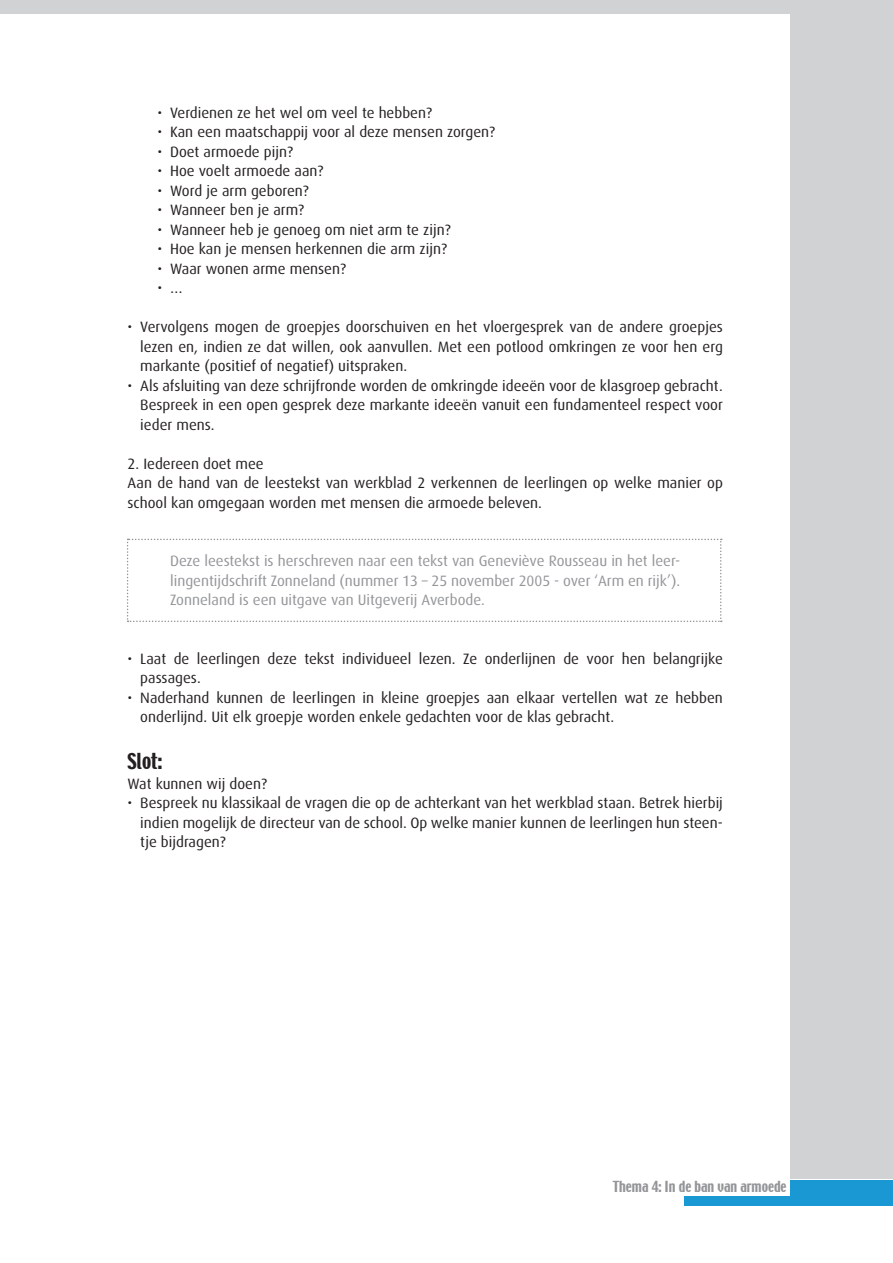
<style>
.page{position:relative;width:893px;height:1263px;background:#fff}
.page>*{position:absolute;margin:0;border:0;box-sizing:border-box;transform-origin:0 0}
.titel_02{font:19.5px "Techno";color:#231f20}
.body{font:15px/19.5px "Dax";color:#231f20;text-align:justify}
.body-2{font:15px/19.5px "Dax";color:#939598;text-align:justify}
.t1{font:13.5px "Techno";color:#939598}
</style>
<div class="page">
<div style="left:0;top:0;width:893px;height:1178px;background:#d1d2d4"></div>
<div style="left:0;top:14px;width:790px;height:1166px;background:#fff"></div>
<div style="left:685px;top:1180px;width:208px;height:25px;background:#1998d3"></div>
<div style="left:669px;top:1161px;width:121px;height:34px;background:#fff"></div>
<svg style="left:127px;top:539px;width:595px;height:83px"></svg>
<p class="body" style="left:157px;top:103px;width:276px">• Verdienen ze het wel om veel te hebben?</p>
<p class="body" style="left:157px;top:123px;width:339px">• Kan een maatschappij voor al deze mensen zorgen?</p>
<p class="body" style="left:157px;top:142px;width:137px">• Doet armoede pijn?</p>
<p class="body" style="left:157px;top:162px;width:168px">• Hoe voelt armoede aan?</p>
<p class="body" style="left:157px;top:181px;width:153px">• Word je arm geboren?</p>
<p class="body" style="left:157px;top:201px;width:148px">• Wanneer ben je arm?</p>
<p class="body" style="left:157px;top:220px;width:295px">• Wanneer heb je genoeg om niet arm te zijn?</p>
<p class="body" style="left:157px;top:240px;width:291px">• Hoe kan je mensen herkennen die arm zijn?</p>
<p class="body" style="left:157px;top:259px;width:190px">• Waar wonen arme mensen?</p>
<p class="body" style="left:157px;top:279px;width:27px">• …</p>
<p class="body" style="left:140px;top:318px;width:584px;text-indent:-13px">• Vervolgens mogen de groepjes doorschuiven en het vloergesprek van de andere groepjes lezen en, indien ze dat willen, ook aanvullen. Met een potlood omkringen ze voor hen erg markante (positief of negatief) uitspraken.</p>
<p class="body" style="left:140px;top:376px;width:584px;text-indent:-13px">• Als afsluiting van deze schrijfronde worden de omkringde ideeën voor de klasgroep gebracht.<br>Bespreek in een open gesprek deze markante ideeën vanuit een fundamenteel respect voor ieder mens.</p>
<p class="body" style="left:128px;top:454px;width:138px">2. Iedereen doet mee</p>
<p class="body" style="left:128px;top:474px;width:597px">Aan de hand van de leestekst van werkblad 2 verkennen de leerlingen op welke manier op school kan omgegaan worden met mensen die armoede beleven.</p>
<p class="body-2" style="left:170px;top:552px;width:512px">Deze leestekst is herschreven naar een tekst van Geneviève Rousseau in het leer&shy;lingentijdschrift Zonneland (nummer 13 – 25 november 2005 - over ‘Arm en rijk’).<br>Zonneland is een uitgave van Uitgeverij Averbode.</p>
<p class="body" style="left:140px;top:649px;width:584px;text-indent:-13px">• Laat de leerlingen deze tekst individueel lezen. Ze onderlijnen de voor hen belangrijke passages.</p>
<p class="body" style="left:140px;top:688px;width:584px;text-indent:-13px">• Naderhand kunnen de leerlingen in kleine groepjes aan elkaar vertellen wat ze hebben onderlijnd. Uit elk groepje worden enkele gedachten voor de klas gebracht.</p>
<p class="titel_02" style="left:128px;top:748px;width:36px">Slot:</p>
<p class="body" style="left:128px;top:774px;width:141px">Wat kunnen wij doen?</p>
<p class="body" style="left:140px;top:793px;width:584px;text-indent:-13px">• Bespreek nu klassikaal de vragen die op de achterkant van het werkblad staan. Betrek hierbij indien mogelijk de directeur van de school. Op welke manier kunnen de leerlingen hun steen&shy;tje bijdragen?</p>
<p class="t1" style="left:613px;top:1178px;width:175px">Thema 4: In de ban van armoede</p>
</div>
